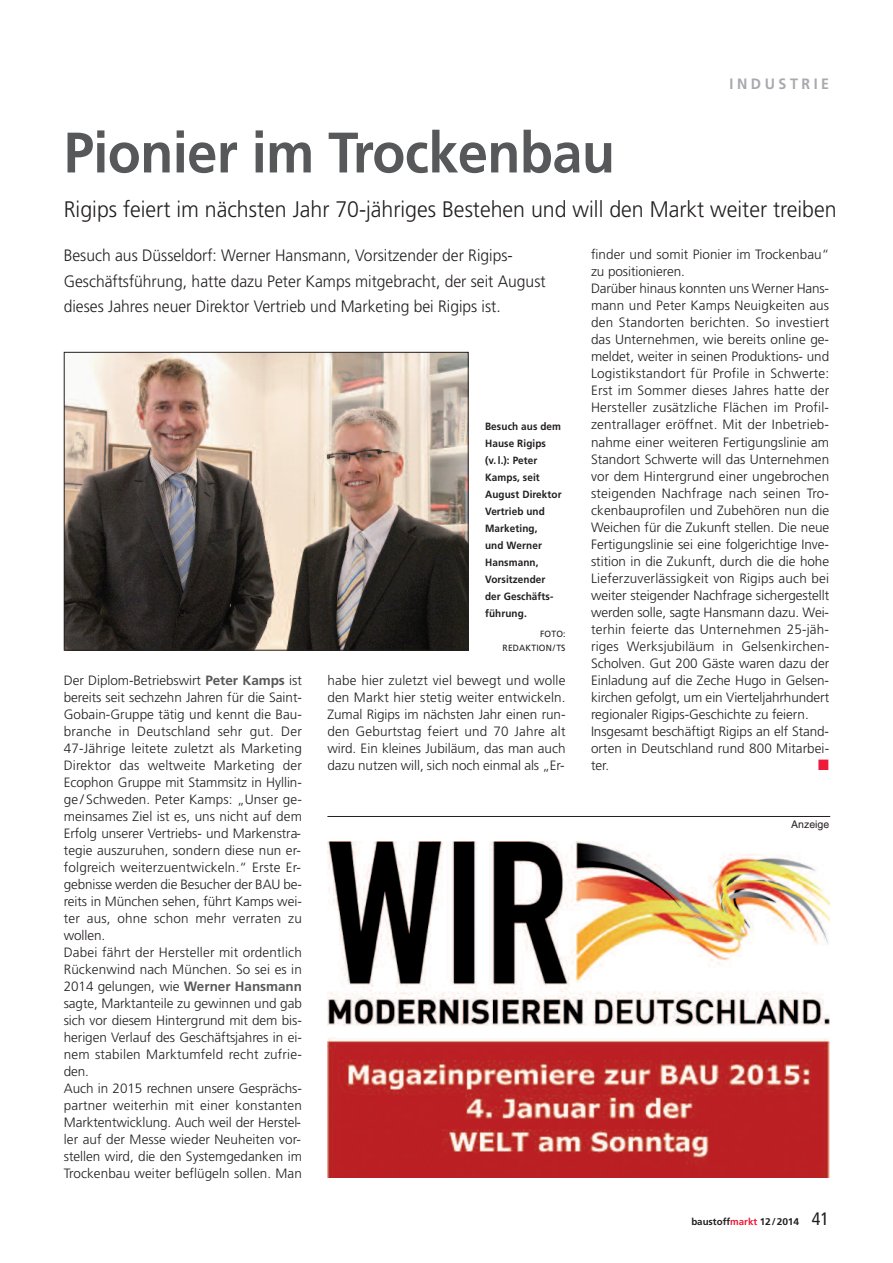
<style>
.page{position:relative;width:893px;height:1263px;background:#fff}
.page>*{position:absolute;margin:0;border:0;box-sizing:border-box;transform-origin:0 0}
.t1{font:700 57px "Frutiger";letter-spacing:-.01em;color:#57585a;scale:.95 1}
.t2{font:300 22.5px "Frutiger";color:#231f20;scale:.95 1}
.t3{font:300 16.5px/25.5px "Frutiger";color:#231f20;scale:.95 1}
.t4{font:700 15px "Frutiger";letter-spacing:.25em;color:#a8a9ad;scale:.95 1}
.t5{font:15px "Zapf Dingbats";color:#ed1a3a;scale:.95 1}
.t6{font:300 13.5px/17px "Frutiger";color:#231f20}
.t7{font:700 10.5px/17px "Frutiger";letter-spacing:.01em;color:#231f20;scale:.95 1}
.t8{font:10.5px "Helvetica";color:#231f20}
.t9{font:700 9.75px "Frutiger";color:#231f20}
.t10{font:9px/14px "Frutiger";letter-spacing:.02em;color:#231f20;text-align:right;scale:.95 1}
.s1{font-weight:700;color:#57585a}
.s2{color:#ed1a3a}
.s3{font-family:"Frutiger LT";font-weight:400;font-stretch:condensed;font-size:18px}
</style>
<div class="page">
<img style="left:327px;top:842px;width:502px;height:336px">
<hr style="left:327px;top:816px;width:503px;height:1px;background:#231f20">
<img style="left:66px;top:354px;width:401px;height:295px">
<div style="left:64px;top:352px;width:405px;height:299px;border:1px solid #231f20"></div>
<p class="t4" style="left:729px;top:78px;width:106px">INDUSTRIE</p>
<p class="t1" style="left:64px;top:130px;width:582px">Pionier im Trockenbau</p>
<p class="t2" style="left:64px;top:200px;width:815px">Rigips feiert im nächsten Jahr 70-jähriges Bestehen und will den Markt weiter treiben</p>
<p class="t3" style="left:64px;top:244px;width:509px">Besuch aus Düsseldorf: Werner Hansmann, Vorsitzender der Rigips-<br>Geschäftsführung, hatte dazu Peter Kamps mitgebracht, der seit August dieses Jahres neuer Direktor Vertrieb und Marketing bei Rigips ist.</p>
<p class="t6" style="left:591px;top:247px;width:240px">finder und somit Pionier im Trockenbau“ zu positionieren.<br>Darüber hinaus konnten uns Werner Hans&shy;mann und Peter Kamps Neuigkeiten aus den Standorten berichten. So investiert das Unternehmen, wie bereits online ge&shy;meldet, weiter in seinen Produktions- und Logistikstandort für Profile in Schwerte:<br>Erst im Sommer dieses Jahres hatte der Hersteller zusätzliche Flächen im Profil&shy;zentrallager eröffnet. Mit der Inbetrieb&shy;nahme einer weiteren Fertigungslinie am Standort Schwerte will das Unternehmen vor dem Hintergrund einer ungebrochen steigenden Nachfrage nach seinen Tro&shy;ckenbauprofilen und Zubehören nun die Weichen für die Zukunft stellen. Die neue Fertigungslinie sei eine folgerichtige Inve&shy;stition in die Zukunft, durch die die hohe Lieferzuverlässigkeit von Rigips auch bei weiter steigender Nachfrage sichergestellt werden solle, sagte Hansmann dazu. Wei&shy;terhin feierte das Unternehmen 25-jäh&shy;riges Werksjubiläum in Gelsenkirchen-Scholven. Gut 200 Gäste waren dazu der Einladung auf die Zeche Hugo in Gelsen&shy;kirchen gefolgt, um ein Vierteljahrhundert regionaler Rigips-Geschichte zu feiern.<br>Insgesamt beschäftigt Rigips an elf Stand&shy;orten in Deutschland rund 800 Mitarbei&shy;ter.</p>
<p class="t7" style="left:485px;top:418px;width:82px">Besuch aus dem<br>Hause Rigips<br>(v. l.): Peter<br>Kamps, seit<br>August Direktor<br>Vertrieb und<br>Marketing,<br>und Werner<br>Hansmann,<br>Vorsitzender der Geschäfts&shy;führung.</p>
<p class="t10" style="left:503px;top:627px;width:68px">FOTO:<br>REDAKTION/TS</p>
<p class="t6" style="left:64px;top:672px;width:240px">Der Diplom-Betriebswirt <span class="s1">Peter Kamps</span> ist bereits seit sechzehn Jahren für die Saint-Gobain-Gruppe tätig und kennt die Bau&shy;branche in Deutschland sehr gut. Der 47-Jährige leitete zuletzt als Marketing Direktor das weltweite Marketing der Ecophon Gruppe mit Stammsitz in Hyllin&shy;ge / Schweden. Peter Kamps: „Unser ge&shy;meinsames Ziel ist es, uns nicht auf dem Erfolg unserer Vertriebs- und Markenstra&shy;tegie auszuruhen, sondern diese nun er&shy;folgreich weiterzuentwickeln.“ Erste Er&shy;gebnisse werden die Besucher der BAU be&shy;reits in München sehen, führt Kamps wei&shy;ter aus, ohne schon mehr verraten zu wollen.<br>Dabei fährt der Hersteller mit ordentlich Rückenwind nach München. So sei es in 2014 gelungen, wie <span class="s1">Werner Hansmann </span>sagte, Marktanteile zu gewinnen und gab sich vor diesem Hintergrund mit dem bis&shy;herigen Verlauf des Geschäftsjahres in ei&shy;nem stabilen Marktumfeld recht zufrie&shy;den.<br>Auch in 2015 rechnen unsere Gesprächs&shy;partner weiterhin mit einer konstanten Marktentwicklung. Auch weil der Herstel&shy;ler auf der Messe wieder Neuheiten vor&shy;stellen wird, die den Systemgedanken im Trockenbau weiter beflügeln sollen. Man</p>
<p class="t6" style="left:327px;top:672px;width:240px;text-align:justify">habe hier zuletzt viel bewegt und wolle den Markt hier stetig weiter entwickeln.<br>Zumal Rigips im nächsten Jahr einen run&shy;den Geburtstag feiert und 70 Jahre alt wird. Ein kleines Jubiläum, das man auch dazu nutzen will, sich noch einmal als „Er-</p>
<p class="t5" style="left:818px;top:756px;width:13px">■</p>
<p class="t8" style="left:791px;top:821px;width:39px">Anzeige</p>
<p class="t9" style="left:691px;top:1218px;width:139px">baustoff<span class="s2">markt</span> 12/2014 <span class="s3">41</span></p>
</div>
